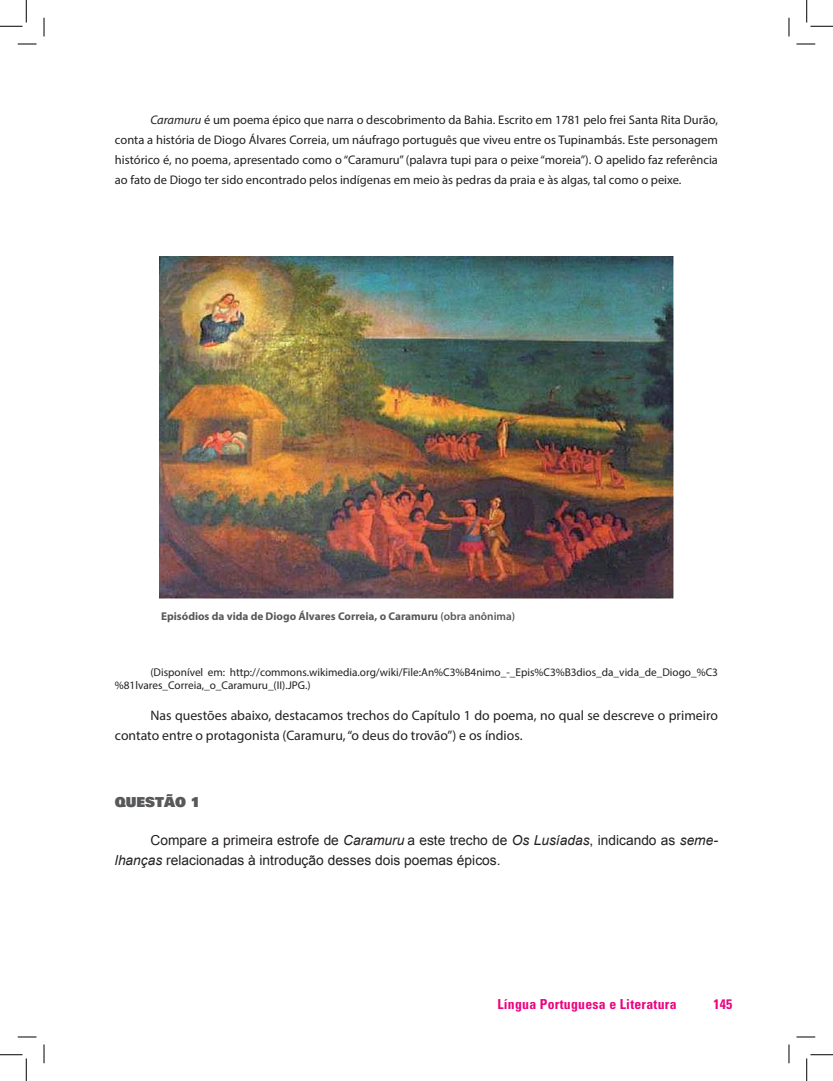
<style>
.page{position:relative;width:833px;height:1081px;background:#fff}
.page>*{position:absolute;margin:0;border:0;box-sizing:border-box;transform-origin:0 0}
.t1{font:13.75px/20px "Myriad Pro";color:#231f20}
.t2{font:13.75px/20px "Arial";color:#231f20}
.t3{font:700 condensed 13.75px "Univers";letter-spacing:.02em;color:#ed0280}
.t4{font:900 13.75px "Univers";color:#57585a}
.t5{font:12.5px/20px "Myriad Pro";color:#231f20;text-align:justify}
.t6{font:11.25px/13.5px "Myriad Pro";color:#231f20}
.t7{font:700 11.25px "Myriad Pro";color:#57585a}
.s1{font-style:italic}
.s2{font-weight:600}
</style>
<div class="page">
<img style="left:160px;top:256px;width:512px;height:342px">
<svg style="left:18px;top:43px;width:18px;height:2px"></svg>
<svg style="left:796px;top:43px;width:18px;height:2px"></svg>
<svg style="left:18px;top:1036px;width:18px;height:1px"></svg>
<svg style="left:796px;top:1036px;width:18px;height:1px"></svg>
<svg style="left:43px;top:18px;width:2px;height:18px"></svg>
<svg style="left:43px;top:1044px;width:2px;height:18px"></svg>
<svg style="left:788px;top:18px;width:1px;height:18px"></svg>
<svg style="left:788px;top:1044px;width:1px;height:18px"></svg>
<svg style="left:0;top:0;width:27px;height:27px"></svg>
<svg style="left:0;top:1054px;width:27px;height:26px"></svg>
<svg style="left:806px;top:0;width:26px;height:27px"></svg>
<svg style="left:806px;top:1054px;width:26px;height:26px"></svg>
<p class="t5" style="left:115px;top:110px;width:604px;text-indent:35px"><span class="s1">Caramuru</span> é um poema épico que narra o descobrimento da Bahia. Escrito em 1781 pelo frei Santa Rita Durão, conta a história de Diogo Álvares Correia, um náufrago português que viveu entre os Tupinambás. Este personagem histórico é, no poema, apresentado como o “Caramuru” (palavra tupi para o peixe “moreia”). O apelido faz referência ao fato de Diogo ter sido encontrado pelos indígenas em meio às pedras da praia e às algas, tal como o peixe.</p>
<p class="t7" style="left:161px;top:608px;width:355px">Episódios da vida de Diogo Álvares Correia, o Caramuru <span class="s2">(obra anônima)</span></p>
<p class="t6" style="left:115px;top:664px;width:604px;text-indent:35px">(Disponível em: http://commons.wikimedia.org/wiki/File:An%C3%B4nimo_-_Epis%C3%B3dios_da_vida_de_Diogo_%C3 %81lvares_Correia,_o_Caramuru_(II).JPG.)</p>
<p class="t1" style="left:115px;top:704px;width:604px;text-indent:35px">Nas questões abaixo, destacamos trechos do Capítulo 1 do poema, no qual se descreve o primeiro contato entre o protagonista (Caramuru, “o deus do trovão”) e os índios.</p>
<p class="t4" style="left:115px;top:793px;width:87px">QUESTÃO 1</p>
<p class="t2" style="left:115px;top:830px;width:604px;text-indent:35px">Compare a primeira estrofe de <span class="s1">Caramuru</span> a este trecho de <span class="s1">Os Lusíadas</span>, indicando as <span class="s1">seme&shy;lhanças</span> relacionadas à introdução desses dois poemas épicos.</p>
<p class="t3" style="left:497px;top:995px;width:181px">Língua Portuguesa e Literatura</p>
<p class="t3" style="left:713px;top:995px;width:20px">145</p>
</div>
